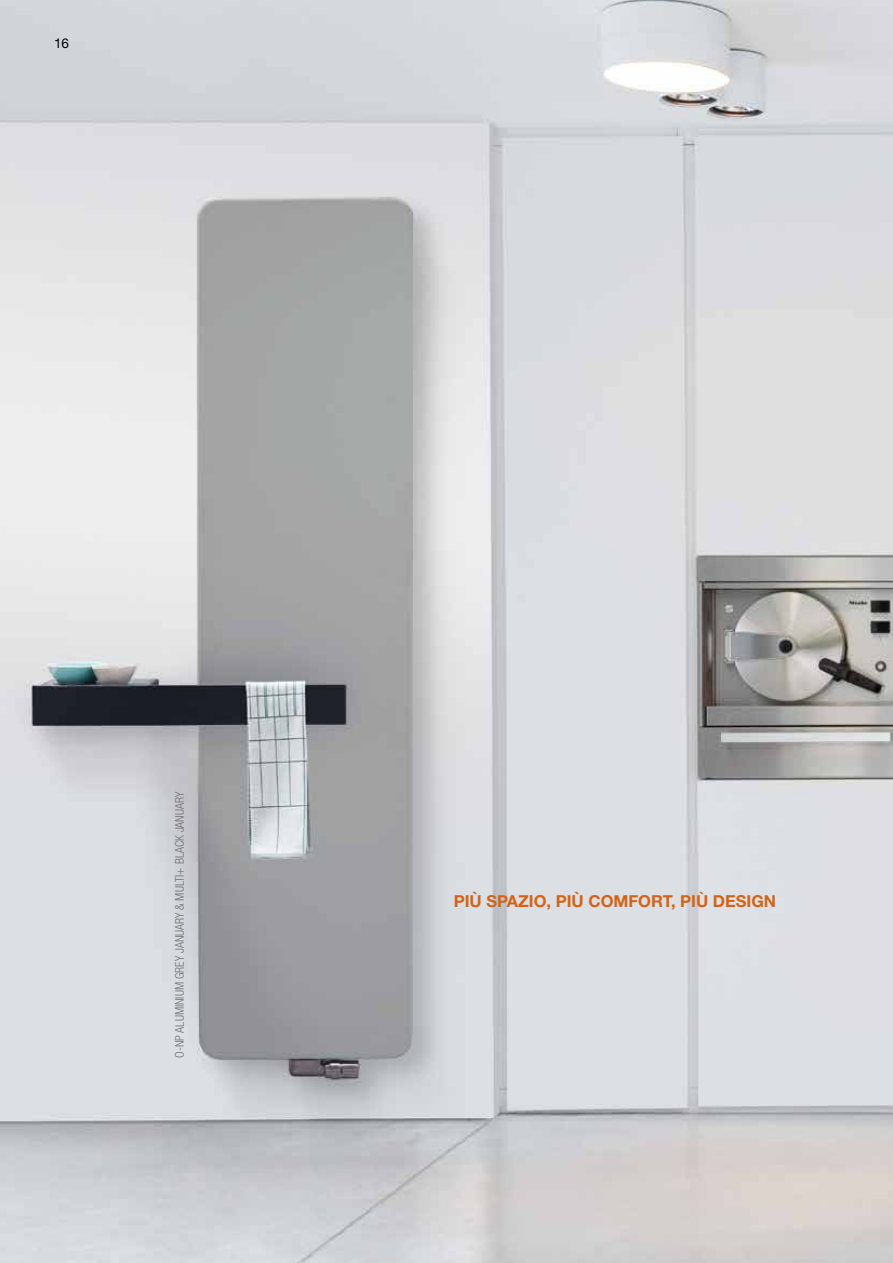
<style>
.page{position:relative;width:893px;height:1263px;background:#fff}
.page>*{position:absolute;margin:0;border:0;box-sizing:border-box;transform-origin:0 0}
.t1{font:700 16.5px "Helvetica Neue LT Std";color:#d46316}
.t2{font:13.5px "Helvetica Neue LT Std";color:#000}
.t3{font:300 condensed 12px "Helvetica Neue LT Std";color:#706f6f}
</style>
<div class="page">
<img style="left:0;top:0;width:893px;height:1263px">
<p class="t2" style="left:54px;top:35px;width:17px">16</p>
<p class="t3" style="left:173px;top:1058px;width:267px;rotate:-90deg">O-NP ALUMINIUM GREY JANUARY &amp; MULTI+ BLACK JANUARY</p>
<h1 class="t1" style="left:454px;top:891px;width:324px">PIÙ SPAZIO, PIÙ COMFORT, PIÙ DESIGN</h1>
</div>
